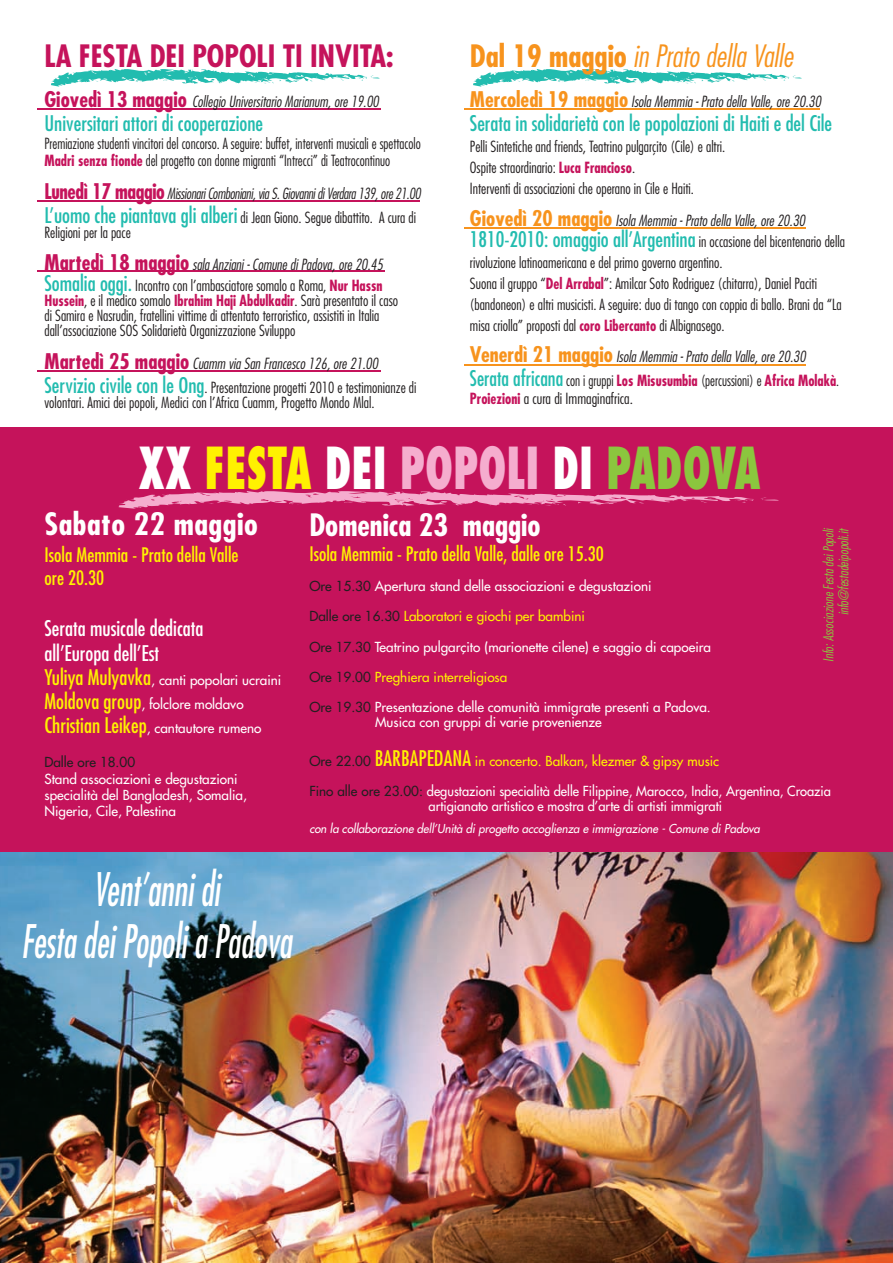
<style>
.page{position:relative;width:893px;height:1263px;background:#fff}
.page>*{position:absolute;margin:0;border:0;box-sizing:border-box;transform-origin:0 0}
.t1{font:800 condensed 56.25px "Futura Std";color:#fff;scale:.77 1}
.t2{font:italic condensed 45px/52.5px "Futura Std";color:#fff;text-align:center;scale:.77 1}
.t3{font:italic 300 condensed 30px "Futura Std";color:#f7931d}
.t4{font:700 condensed 30px "Futura Std";color:#c5135b}
.t5{font:700 condensed 30px "Futura Std";color:#fff}
.t6{font:700 condensed 30px "Futura Std";color:#fff;scale:1.05 1}
.t7{font:condensed 21px "Futura Std";color:#22bcaf}
.t8{font:condensed 21px/25.2px "Futura Std";color:#fff}
.t9{font:condensed 19.5px/23.4px "Futura Std";color:#fff101}
.t10{font:300 condensed 15px/21px "Futura Std";color:#231f20}
.t11{font:italic 300 condensed 15px/32.7px "Futura Std";color:#231f20}
.t12{font:300 condensed 15px/16.5px "Futura Std";color:#231f20;scale:.95 1}
.t13{font:italic 300 condensed 15px/24px "Futura Std";letter-spacing:-.02em;color:#231f20;scale:.95 1}
.t14{font:300 condensed 15px "Futura Std";color:#231f20;scale:1.05 1}
.t15{font:500 13.5px/24px "Futura Std";color:#fff}
.t16{font:500 13.5px/15px "Futura Std";color:#fff;scale:.95 1}
.t17{font:500 13.5px "Futura Std";color:#fff101}
.t18{font:italic 300 condensed 13.5px/15px "Futura Std";color:#8bc63e;text-align:right}
.t19{font:500 13.5px "Futura Std";color:#231f20}
.t20{font:italic 500 12px "Futura Std";color:#fff;scale:.95 1}
.s1{font-weight:700;font-style:normal;font-size:21px;color:#c5135b}
.s2{font-weight:700;color:#c5135b}
.s3{font-weight:400;font-style:normal;font-size:21px;color:#22bcaf}
.s4{font-style:normal}
.s5{font-weight:400;font-size:21px;color:#22bcaf}
.s6{font-weight:700;font-size:21px;color:#c5135b}
.s7{font-style:italic}
.s8{font-weight:700;font-style:normal}
.s9{font-weight:700;font-style:normal;font-size:21px;color:#f7931d}
.s10{font-weight:700;font-size:21px;color:#f7931d}
.s11{font-weight:700;font-style:normal;color:#c5135b}
.s12{color:#fff101}
.s13{color:#f5adce}
.s14{color:#8bc63e}
.s15{font-weight:400;font-stretch:condensed;font-size:21px;color:#fff101}
.s16{color:#231f20}
.s17{font-weight:400;font-stretch:condensed;font-size:21px}
</style>
<div class="page">
<svg style="left:473px;top:69px;width:328px;height:18px"></svg>
<svg style="left:51px;top:69px;width:328px;height:18px"></svg>
<div style="left:0;top:427px;width:892px;height:425px;background:#c5135b"></div>
<hr style="left:37px;top:108px;width:343px;height:2px;background:#c5135b">
<hr style="left:464px;top:108px;width:355px;height:2px;background:#f7931d">
<hr style="left:464px;top:227px;width:341px;height:2px;background:#f7931d">
<hr style="left:464px;top:364px;width:341px;height:1px;background:#f7931d">
<svg style="left:761px;top:497px;width:17px;height:4px"></svg>
<svg style="left:118px;top:491px;width:636px;height:18px"></svg>
<hr style="left:37px;top:200px;width:383px;height:1px;background:#c5135b">
<hr style="left:37px;top:271px;width:348px;height:1px;background:#c5135b">
<hr style="left:37px;top:370px;width:343px;height:1px;background:#c5135b">
<img style="left:0;top:852px;width:892px;height:411px">
<h3 class="t4" style="left:44px;top:37px;width:350px">LA FESTA DEI POPOLI TI INVITA:</h3>
<p class="t11" style="left:44px;top:86px;width:336px"><span class="s1">Giovedì 13 maggio</span> Collegio Universitario Marianum, ore 19.00</p>
<h3 class="t7" style="left:44px;top:111px;width:220px">Universitari attori di cooperazione</h3>
<p class="t12" style="left:44px;top:135px;width:397px">Premiazione studenti vincitori del concorso. A seguire: buffet, interventi musicali e spettacolo<br><span class="s2">Madri senza fionde</span> del progetto con donne migranti “Intrecci” di Teatrocontinuo</p>
<p class="t13" style="left:44px;top:181px;width:397px"><span class="s1">Lunedì 17 maggio</span> Missionari Comboniani, via S. Giovanni di Verdara 139, ore 21.00<br><span class="s3">L’uomo che piantava gli alberi</span> <span class="s4">di Jean Giono. Segue dibattito. A cura di</span></p>
<p class="t11" style="left:44px;top:216px;width:340px"><span class="s4">Religioni per la pace<br></span><span class="s1">Martedì 18 maggio</span> sala Anziani - Comune di Padova, ore 20.45</p>
<p class="t10" style="left:44px;top:278px;width:355px;line-height:15px"><span class="s5">Somalia oggi.</span> Incontro con l’ambasciatore somalo a Roma, <span class="s2">Nur Hassn Hussein</span>, e il medico somalo <span class="s2">Ibrahim Haji Abdulkadir</span>. Sarà presentato il caso di Samira e Nasrudin, fratellini vittime di attentato terroristico, assistiti in Italia dall’associazione SOS Solidarietà Organizzazione Sviluppo</p>
<p class="t10" style="left:44px;top:351px;width:373px;line-height:24px"><span class="s6">Martedì 25 maggio</span> <span class="s7">Cuamm via San Francesco 126, ore 21.00<br></span><span class="s5">Servizio civile con le Ong</span>. Presentazione progetti 2010 e testimonianze di</p>
<p class="t10" style="left:44px;top:392px;width:331px">volontari. Amici dei popoli, Medici con l’Africa Cuamm, Progetto Mondo Mlal.</p>
<h3 class="t3" style="left:470px;top:38px;width:324px"><span class="s8">Dal 19 maggio</span> in Prato della Valle</h3>
<p class="t11" style="left:470px;top:86px;width:352px"><span class="s9">Mercoledì 19 maggio</span> Isola Memmia - Prato della Valle, ore 20.30</p>
<h3 class="t7" style="left:470px;top:111px;width:364px">Serata in solidarietà con le popolazioni di Haiti e del Cile</h3>
<p class="t10" style="left:470px;top:136px;width:257px">Pelli Sintetiche and friends, Teatrino pulgarçito (Cile) e altri.<br>Ospite straordinario: <span class="s2">Luca Francioso</span>.<br>Interventi di associazioni che operano in Cile e Haiti.</p>
<p class="t10" style="left:470px;top:210px;width:376px"><span class="s10">Giovedì 20 maggio</span> <span class="s7">Isola Memmia - Prato della Valle, ore 20.30<br></span><span class="s5">1810-2010: omaggio all’Argentina</span> in occasione del bicentenario della rivoluzione latinoamericana e del primo governo argentino.<br>Suona il gruppo “<span class="s2">Del Arrabal</span>”: Amilcar Soto Rodriguez (chitarra), Daniel Paciti (bandoneon) e altri musicisti. A seguire: duo di tango con coppia di ballo. Brani da “La misa criolla” proposti dal <span class="s2">coro Libercanto</span> di Albignasego.</p>
<p class="t11" style="left:470px;top:345px;width:370px;line-height:24px"><span class="s9">Venerdì 21 maggio</span> Isola Memmia - Prato della Valle, ore 20.30<br><span class="s3">Serata africana</span> <span class="s4">con i gruppi</span> <span class="s11">Los Misusumbia</span> <span class="s4">(percussioni) e</span> <span class="s11">Africa Molakà</span><span class="s4">.</span></p>
<p class="t14" style="left:470px;top:390px;width:157px"><span class="s2">Proiezioni</span> a cura di Immaginafrica.</p>
<h1 class="t1" style="left:138px;top:433px;width:809px">XX <span class="s12">FESTA</span> DEI <span class="s13">POPOLI</span> DI <span class="s14">PADOVA</span></h1>
<h3 class="t6" style="left:44px;top:505px;width:205px">Sabato 22 maggio</h3>
<h3 class="t9" style="left:44px;top:543px;width:195px">Isola Memmia - Prato della Valle ore 20.30</h3>
<h3 class="t8" style="left:44px;top:615px;width:160px">Serata musicale dedicata all’Europa dell’Est</h3>
<p class="t15" style="left:44px;top:668px;width:238px"><span class="s15">Yuliya Mulyavka</span>, canti popolari ucraini<br><span class="s15">Moldova group</span>, folclore moldavo<br><span class="s15">Christian Leikep</span>, cantautore rumeno</p>
<p class="t19" style="left:44px;top:754px;width:92px">Dalle ore 18.00</p>
<p class="t15" style="left:44px;top:770px;width:204px;line-height:16.2px">Stand associazioni e degustazioni specialità del Bangladesh, Somalia,<br>Nigeria, Cile, Palestina</p>
<h2 class="t2" style="left:21px;top:864px;width:353px">Vent’anni di<br>Festa dei Popoli a Padova</h2>
<h3 class="t5" style="left:309px;top:506px;width:233px">Domenica 23 maggio</h3>
<h3 class="t9" style="left:309px;top:542px;width:296px">Isola Memmia - Prato della Valle, dalle ore 15.30</h3>
<p class="t15" style="left:309px;top:574px;width:343px"><span class="s16">Ore 15.30</span> Apertura stand delle associazioni e degustazioni</p>
<p class="t17" style="left:309px;top:608px;width:277px"><span class="s16">Dalle ore 16.30</span> Laboratori e giochi per bambini</p>
<p class="t15" style="left:309px;top:634px;width:403px"><span class="s16">Ore 17.30</span> Teatrino pulgarçito (marionette cilene) e saggio di capoeira</p>
<p class="t17" style="left:309px;top:668px;width:199px"><span class="s16">Ore 19.00</span> Preghiera interreligiosa</p>
<p class="t15" style="left:375px;top:699px;width:337px;line-height:15px;text-indent:-66px"><span class="s16">Ore 19.30</span> Presentazione delle comunità immigrate presenti a Padova.<br>Musica con gruppi di varie provenienze</p>
<p class="t17" style="left:309px;top:752px;width:411px"><span class="s16">Ore 22.00</span> <span class="s17">BARBAPEDANA</span> in concerto. Balkan, klezmer &amp; gipsy music</p>
<p class="t16" style="left:428px;top:783px;width:425px;text-indent:-119px"><span class="s16">Fino alle ore 23.00:</span> degustazioni specialità delle Filippine, Marocco, India, Argentina, Croazia artigianato artistico e mostra d’arte di artisti immigrati</p>
<p class="t20" style="left:309px;top:821px;width:476px">con la collaborazione dell’Unità di progetto accoglienza e immigrazione - Comune di Padova</p>
<p class="t18" style="left:821px;top:662px;width:136px;rotate:-90deg">Info: Associazione Festa dei Popoli info@festadeipopoli.it</p>
</div>
